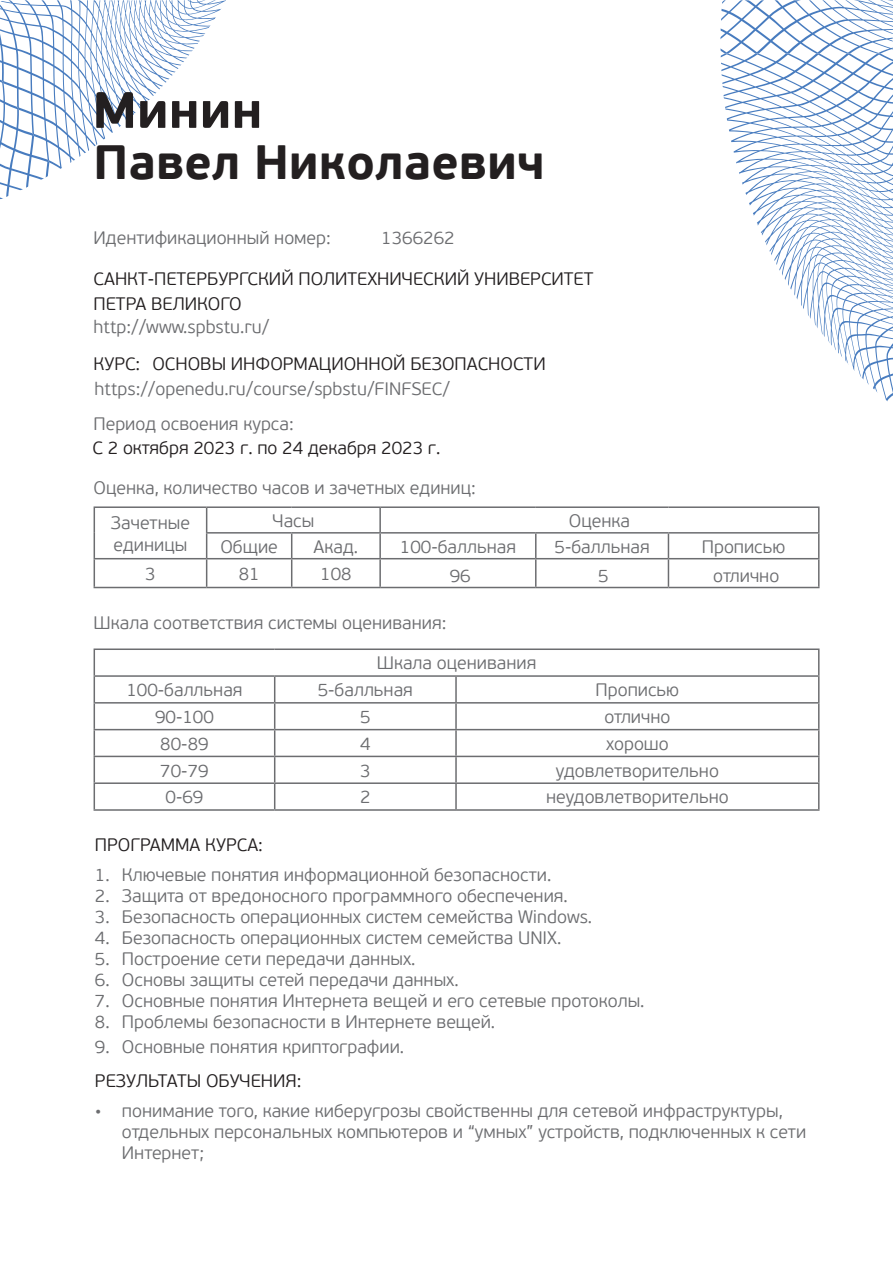
<style>
.page{position:relative;width:893px;height:1263px;background:#fff}
.page>*{position:absolute;margin:0;border:0;box-sizing:border-box;transform-origin:0 0}
.t1{font:700 51px "PF Beau Sans Pro";color:#231f20}
.t2{font:700 48px "PF Beau Sans Pro";color:#231f20}
.t3{font:300 18px/21px "PF Beau Sans Pro";color:#6c6d70}
.t4{font:300 18px "PF Beau Sans Pro";color:#231f20}
</style>
<div class="page">
<svg style="left:720px;top:0;width:173px;height:54px"></svg>
<svg style="left:720px;top:54px;width:173px;height:348px"></svg>
<svg style="left:0;top:0;width:226px;height:199px"></svg>
<hr style="left:94px;top:506px;width:113px;height:2px;background:#6c6d70">
<hr style="left:207px;top:506px;width:85px;height:2px;background:#6c6d70">
<hr style="left:292px;top:506px;width:88px;height:2px;background:#6c6d70">
<hr style="left:380px;top:506px;width:156px;height:2px;background:#6c6d70">
<hr style="left:379px;top:508px;width:2px;height:24px;background:#6c6d70">
<hr style="left:536px;top:506px;width:132px;height:2px;background:#6c6d70">
<hr style="left:668px;top:506px;width:151px;height:2px;background:#6c6d70">
<hr style="left:206px;top:532px;width:86px;height:2px;background:#6c6d70">
<hr style="left:292px;top:532px;width:88px;height:2px;background:#6c6d70">
<hr style="left:380px;top:532px;width:156px;height:2px;background:#6c6d70">
<hr style="left:379px;top:534px;width:2px;height:24px;background:#6c6d70">
<hr style="left:536px;top:532px;width:132px;height:2px;background:#6c6d70">
<hr style="left:668px;top:532px;width:151px;height:2px;background:#6c6d70">
<hr style="left:94px;top:558px;width:113px;height:1px;background:#6c6d70">
<svg style="left:94px;top:508px;width:1px;height:79px"></svg>
<hr style="left:207px;top:558px;width:85px;height:1px;background:#6c6d70">
<svg style="left:206px;top:508px;width:1px;height:79px"></svg>
<hr style="left:292px;top:558px;width:88px;height:1px;background:#6c6d70">
<svg style="left:291px;top:534px;width:1px;height:53px"></svg>
<hr style="left:380px;top:558px;width:156px;height:1px;background:#6c6d70">
<hr style="left:379px;top:559px;width:2px;height:28px;background:#6c6d70">
<hr style="left:536px;top:558px;width:132px;height:1px;background:#6c6d70">
<svg style="left:535px;top:534px;width:1px;height:53px"></svg>
<hr style="left:668px;top:558px;width:151px;height:1px;background:#6c6d70">
<svg style="left:668px;top:534px;width:1px;height:53px"></svg>
<svg style="left:818px;top:508px;width:1px;height:79px"></svg>
<hr style="left:94px;top:587px;width:113px;height:1px;background:#6c6d70">
<hr style="left:207px;top:587px;width:85px;height:1px;background:#6c6d70">
<hr style="left:292px;top:587px;width:88px;height:1px;background:#6c6d70">
<hr style="left:380px;top:587px;width:156px;height:1px;background:#6c6d70">
<hr style="left:536px;top:587px;width:132px;height:1px;background:#6c6d70">
<hr style="left:668px;top:587px;width:151px;height:1px;background:#6c6d70">
<hr style="left:94px;top:648px;width:181px;height:2px;background:#6c6d70">
<hr style="left:275px;top:648px;width:181px;height:2px;background:#6c6d70">
<hr style="left:456px;top:648px;width:363px;height:2px;background:#6c6d70">
<hr style="left:94px;top:675px;width:181px;height:2px;background:#6c6d70">
<hr style="left:275px;top:675px;width:181px;height:2px;background:#6c6d70">
<hr style="left:456px;top:675px;width:363px;height:2px;background:#6c6d70">
<hr style="left:455px;top:677px;width:2px;height:25px;background:#6c6d70">
<hr style="left:94px;top:702px;width:181px;height:2px;background:#6c6d70">
<hr style="left:275px;top:702px;width:181px;height:2px;background:#6c6d70">
<hr style="left:456px;top:702px;width:363px;height:2px;background:#6c6d70">
<hr style="left:455px;top:704px;width:2px;height:25px;background:#6c6d70">
<hr style="left:94px;top:729px;width:181px;height:1px;background:#6c6d70">
<hr style="left:275px;top:729px;width:181px;height:1px;background:#6c6d70">
<hr style="left:456px;top:729px;width:363px;height:1px;background:#6c6d70">
<hr style="left:455px;top:730px;width:2px;height:26px;background:#6c6d70">
<hr style="left:94px;top:756px;width:181px;height:1px;background:#6c6d70">
<hr style="left:275px;top:756px;width:181px;height:1px;background:#6c6d70">
<hr style="left:456px;top:756px;width:363px;height:1px;background:#6c6d70">
<hr style="left:455px;top:757px;width:2px;height:25px;background:#6c6d70">
<hr style="left:94px;top:782px;width:181px;height:2px;background:#6c6d70">
<svg style="left:94px;top:650px;width:1px;height:159px"></svg>
<hr style="left:275px;top:782px;width:181px;height:2px;background:#6c6d70">
<svg style="left:274px;top:677px;width:1px;height:132px"></svg>
<hr style="left:456px;top:782px;width:363px;height:2px;background:#6c6d70">
<hr style="left:455px;top:784px;width:2px;height:25px;background:#6c6d70">
<svg style="left:818px;top:650px;width:1px;height:159px"></svg>
<hr style="left:94px;top:809px;width:181px;height:2px;background:#6c6d70">
<hr style="left:275px;top:809px;width:181px;height:2px;background:#6c6d70">
<hr style="left:456px;top:809px;width:363px;height:2px;background:#6c6d70">
<p class="t1" style="left:92px;top:78px;width:171px">Минин</p>
<p class="t2" style="left:94px;top:133px;width:453px">Павел Николаевич</p>
<p class="t3" style="left:94px;top:228px;width:239px">Идентификационный номер:</p>
<p class="t4" style="left:94px;top:268px;width:501px">САНКТ-ПЕТЕРБУРГСКИЙ ПОЛИТЕХНИЧЕСКИЙ УНИВЕРСИТЕТ</p>
<p class="t4" style="left:94px;top:294px;width:149px">ПЕТРА ВЕЛИКОГО</p>
<p class="t3" style="left:94px;top:317px;width:177px">http://www.spbstu.ru/</p>
<p class="t4" style="left:94px;top:354px;width:48px">КУРС:</p>
<p class="t3" style="left:381px;top:228px;width:75px">1366262</p>
<p class="t4" style="left:152px;top:354px;width:395px">ОСНОВЫ ИНФОРМАЦИОННОЙ БЕЗОПАСНОСТИ</p>
<p class="t3" style="left:95px;top:379px;width:357px">https://openedu.ru/course/spbstu/FINFSEC/</p>
<p class="t3" style="left:94px;top:414px;width:202px">Период освоения курса:</p>
<p class="t4" style="left:92px;top:438px;width:349px">С 2 октября 2023 г. по 24 декабря 2023 г.</p>
<p class="t3" style="left:94px;top:477px;width:384px">Оценка, количество часов и зачетных единиц:</p>
<p class="t3" style="left:111px;top:512px;width:81px;line-height:21.6px">Зачетные единицы</p>
<p class="t3" style="left:273px;top:510px;width:43px">Часы</p>
<p class="t3" style="left:569px;top:510px;width:63px">Оценка</p>
<p class="t3" style="left:220px;top:536px;width:59px">Общие</p>
<p class="t3" style="left:314px;top:536px;width:46px">Акад.</p>
<p class="t3" style="left:400px;top:536px;width:118px">100-балльная</p>
<p class="t3" style="left:554px;top:536px;width:97px">5-балльная</p>
<p class="t3" style="left:702px;top:536px;width:85px">Прописью</p>
<p class="t3" style="left:145px;top:563px;width:12px">3</p>
<p class="t3" style="left:239px;top:563px;width:22px">81</p>
<p class="t3" style="left:320px;top:563px;width:33px">108</p>
<p class="t3" style="left:450px;top:565px;width:22px">96</p>
<p class="t3" style="left:598px;top:565px;width:12px">5</p>
<p class="t3" style="left:713px;top:565px;width:68px">отлично</p>
<p class="t3" style="left:94px;top:612px;width:354px">Шкала соответствия системы оценивания:</p>
<p class="t3" style="left:377px;top:653px;width:161px">Шкала оценивания</p>
<p class="t3" style="left:126px;top:680px;width:118px">100-балльная</p>
<p class="t3" style="left:318px;top:680px;width:97px">5-балльная</p>
<p class="t3" style="left:596px;top:680px;width:85px">Прописью</p>
<p class="t3" style="left:155px;top:707px;width:60px">90-100</p>
<p class="t3" style="left:360px;top:707px;width:12px">5</p>
<p class="t3" style="left:604px;top:707px;width:68px">отлично</p>
<p class="t3" style="left:160px;top:733px;width:50px">80-89</p>
<p class="t3" style="left:360px;top:733px;width:12px">4</p>
<p class="t3" style="left:606px;top:733px;width:64px">хорошо</p>
<p class="t3" style="left:160px;top:760px;width:50px">70-79</p>
<p class="t3" style="left:360px;top:760px;width:12px">3</p>
<p class="t3" style="left:556px;top:760px;width:164px">удовлетворительно</p>
<p class="t3" style="left:166px;top:787px;width:39px">0-69</p>
<p class="t3" style="left:360px;top:787px;width:12px">2</p>
<p class="t3" style="left:546px;top:787px;width:184px">неудовлетворительно</p>
<p class="t4" style="left:95px;top:835px;width:169px">ПРОГРАММА КУРСА:</p>
<p class="t3" style="left:95px;top:864px;width:458px">1. Ключевые понятия информационной безопасности.</p>
<p class="t3" style="left:95px;top:885px;width:474px">2. Защита от вредоносного программного обеспечения.</p>
<p class="t3" style="left:95px;top:906px;width:499px">3. Безопасность операционных систем семейства Windows.</p>
<p class="t3" style="left:95px;top:927px;width:468px">4. Безопасность операционных систем семейства UNIX.</p>
<p class="t3" style="left:95px;top:948px;width:322px">5. Построение сети передачи данных.</p>
<p class="t3" style="left:95px;top:969px;width:365px">6. Основы защиты сетей передачи данных.</p>
<p class="t3" style="left:95px;top:990px;width:551px">7. Основные понятия Интернета вещей и его сетевые протоколы.</p>
<p class="t3" style="left:95px;top:1011px;width:402px">8. Проблемы безопасности в Интернете вещей.</p>
<p class="t3" style="left:95px;top:1036px;width:311px">9. Основные понятия криптографии.</p>
<p class="t4" style="left:95px;top:1071px;width:208px">РЕЗУЛЬТАТЫ ОБУЧЕНИЯ:</p>
<p class="t3" style="left:122px;top:1100px;width:686px;text-indent:-27px">• понимание того, какие киберугрозы свойственны для сетевой инфраструктуры, отдельных персональных компьютеров и “умных” устройств, подключенных к сети<br>Интернет;</p>
</div>
